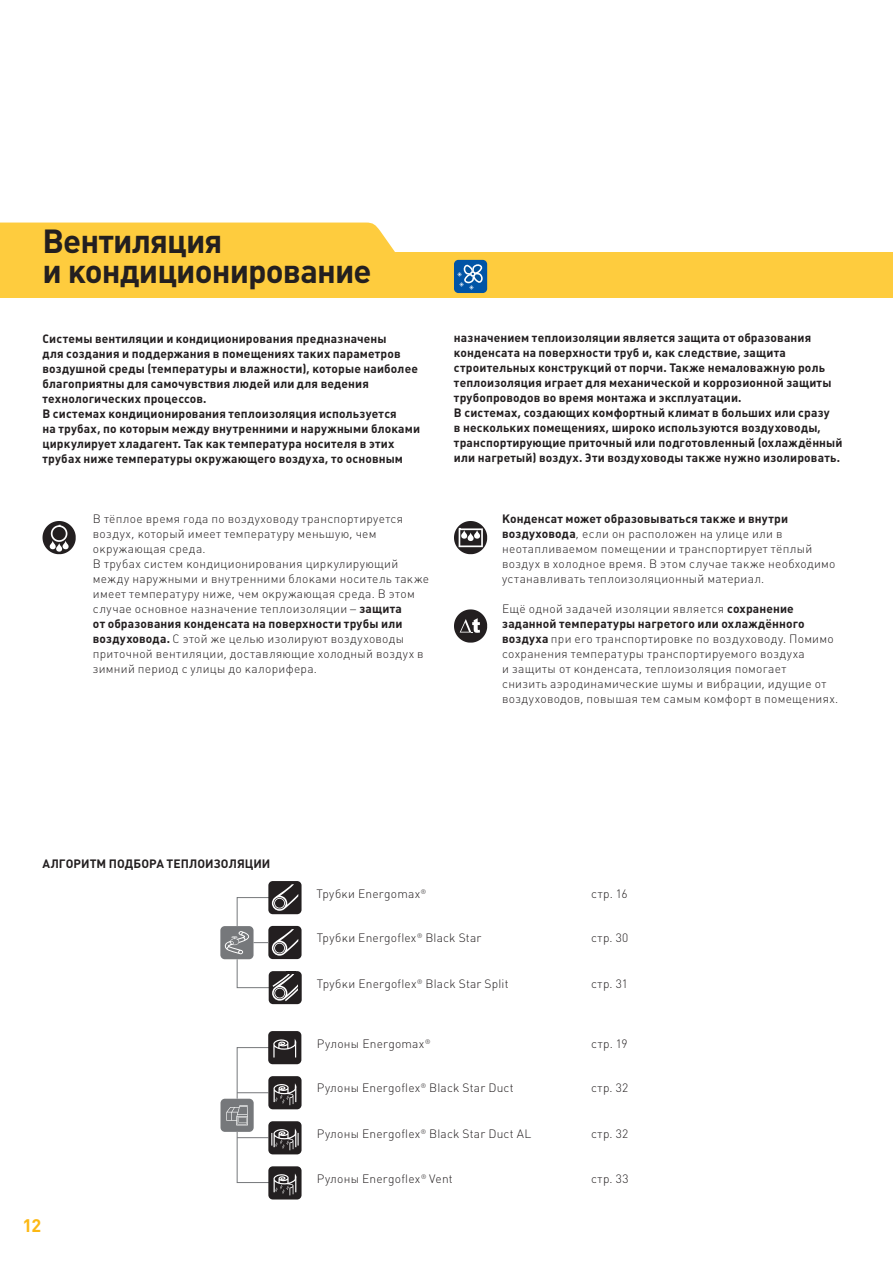
<style>
.page{position:relative;width:893px;height:1263px;background:#fff}
.page>*{position:absolute;margin:0;border:0;box-sizing:border-box;transform-origin:0 0}
.t1{font:700 33px/30px "Plumb";letter-spacing:-.03em;color:#231f20}
.t2{font:700 18px "Plumb";color:#fcb814}
.t3{font:300 12px/15px "Plumb";letter-spacing:.02em;color:#231f20}
.t4{font:700 12px/15px "Plumb";letter-spacing:.01em;color:#231f20}
.s1{font-weight:700}
</style>
<div class="page">
<svg style="left:454px;top:521px;width:33px;height:33px"></svg>
<svg style="left:0;top:223px;width:423px;height:30px;background:#fed04e"></svg>
<div style="left:0;top:253px;width:893px;height:45px;background:#fecc3e"></div>
<div style="left:454px;top:260px;width:33px;height:33px;background:#0154a6;border-radius:4px"></div>
<svg style="left:457px;top:264px;width:26px;height:26px"></svg>
<svg style="left:43px;top:521px;width:33px;height:33px"></svg>
<svg style="left:454px;top:609px;width:33px;height:34px"></svg>
<div style="left:269px;top:971px;width:33px;height:33px;background:#231f20;border-radius:4px"></div>
<div style="left:268px;top:881px;width:34px;height:33px;background:#231f20;border-radius:4px"></div>
<div style="left:220px;top:926px;width:34px;height:33px;background:#76787b;border-radius:4px"></div>
<div style="left:268px;top:1121px;width:34px;height:33px;background:#231f20;border-radius:4px"></div>
<div style="left:268px;top:1076px;width:34px;height:33px;background:#231f20;border-radius:4px"></div>
<div style="left:268px;top:1166px;width:34px;height:33px;background:#231f20;border-radius:4px"></div>
<div style="left:220px;top:1099px;width:34px;height:33px;background:#76787b;border-radius:4px"></div>
<div style="left:268px;top:1031px;width:33px;height:33px;background:#231f20;border-radius:4px"></div>
<svg style="left:226px;top:1039px;width:73px;height:156px"></svg>
<svg style="left:223px;top:884px;width:79px;height:119px"></svg>
<h1 class="t1" style="left:43px;top:225px;width:331px">Вентиляция<br>и кондиционирование</h1>
<p class="t4" style="left:43px;top:331px;width:379px">Системы вентиляции и кондиционирования предназначены<br>для создания и поддержания в помещениях таких параметров воздушной среды (температуры и влажности), которые наиболее благоприятны для самочувствия людей или для ведения технологических процессов.<br>В системах кондиционирования теплоизоляция используется<br>на трубах, по которым между внутренними и наружными блоками циркулирует хладагент. Так как температура носителя в этих трубах ниже температуры окружающего воздуха, то основным</p>
<p class="t4" style="left:454px;top:330px;width:390px">назначением теплоизоляции является защита от образования конденсата на поверхности труб и, как следствие, защита строительных конструкций от порчи. Также немаловажную роль теплоизоляция играет для механической и коррозионной защиты трубопроводов во время монтажа и эксплуатации.<br>В системах, создающих комфортный климат в больших или сразу<br>в нескольких помещениях, широко используются воздуховоды, транспортирующие приточный или подготовленный (охлаждённый или нагретый) воздух. Эти воздуховоды также нужно изолировать.</p>
<p class="t3" style="left:93px;top:511px;width:338px">В тёплое время года по воздуховоду транспортируется воздух, который имеет температуру меньшую, чем окружающая среда.<br>В трубах систем кондиционирования циркулирующий между наружными и внутренними блоками носитель также имеет температуру ниже, чем окружающая среда. В этом случае основное назначение теплоизоляции – <span class="s1">защита<br>от образования конденсата на поверхности трубы или воздуховода.</span> С этой же целью изолируют воздуховоды приточной вентиляции, доставляющие холодный воздух в зимний период с улицы до калорифера.</p>
<p class="t3" style="left:502px;top:511px;width:335px"><span class="s1">Конденсат может образовываться также и внутри воздуховода</span>, если он расположен на улице или в неотапливаемом помещении и транспортирует тёплый воздух в холодное время. В этом случае также необходимо устанавливать теплоизоляционный материал.</p>
<p class="t3" style="left:502px;top:601px;width:338px">Ещё одной задачей изоляции является <span class="s1">сохранение заданной температуры нагретого или охлаждённого воздуха</span> при его транспортировке по воздуховоду. Помимо сохранения температуры транспортируемого воздуха<br>и защиты от конденсата, теплоизоляция помогает<br>снизить аэродинамические шумы и вибрации, идущие от воздуховодов, повышая тем самым комфорт в помещениях.</p>
<p class="t4" style="left:43px;top:856px;width:229px">АЛГОРИТМ ПОДБОРА ТЕПЛОИЗОЛЯЦИИ</p>
<h2 class="t2" style="left:23px;top:1216px;width:20px">12</h2>
<p class="t3" style="left:317px;top:886px;width:111px">Трубки Energomax®</p>
<p class="t3" style="left:591px;top:886px;width:38px">стр. 16</p>
<p class="t3" style="left:317px;top:931px;width:166px">Трубки Energoflex® Black Star</p>
<p class="t3" style="left:317px;top:976px;width:193px">Трубки Energoflex® Black Star Split</p>
<p class="t3" style="left:591px;top:931px;width:39px">стр. 30</p>
<p class="t3" style="left:591px;top:976px;width:38px">стр. 31</p>
<p class="t3" style="left:317px;top:1036px;width:115px">Рулоны Energomax®</p>
<p class="t3" style="left:591px;top:1036px;width:38px">стр. 19</p>
<p class="t3" style="left:317px;top:1080px;width:199px">Рулоны Energoflex® Black Star Duct</p>
<p class="t3" style="left:591px;top:1080px;width:39px">стр. 32</p>
<p class="t3" style="left:317px;top:1126px;width:216px">Рулоны Energoflex® Black Star Duct AL</p>
<p class="t3" style="left:591px;top:1126px;width:39px">стр. 32</p>
<p class="t3" style="left:317px;top:1171px;width:138px">Рулоны Energoflex® Vent</p>
<p class="t3" style="left:591px;top:1171px;width:39px">стр. 33</p>
</div>
